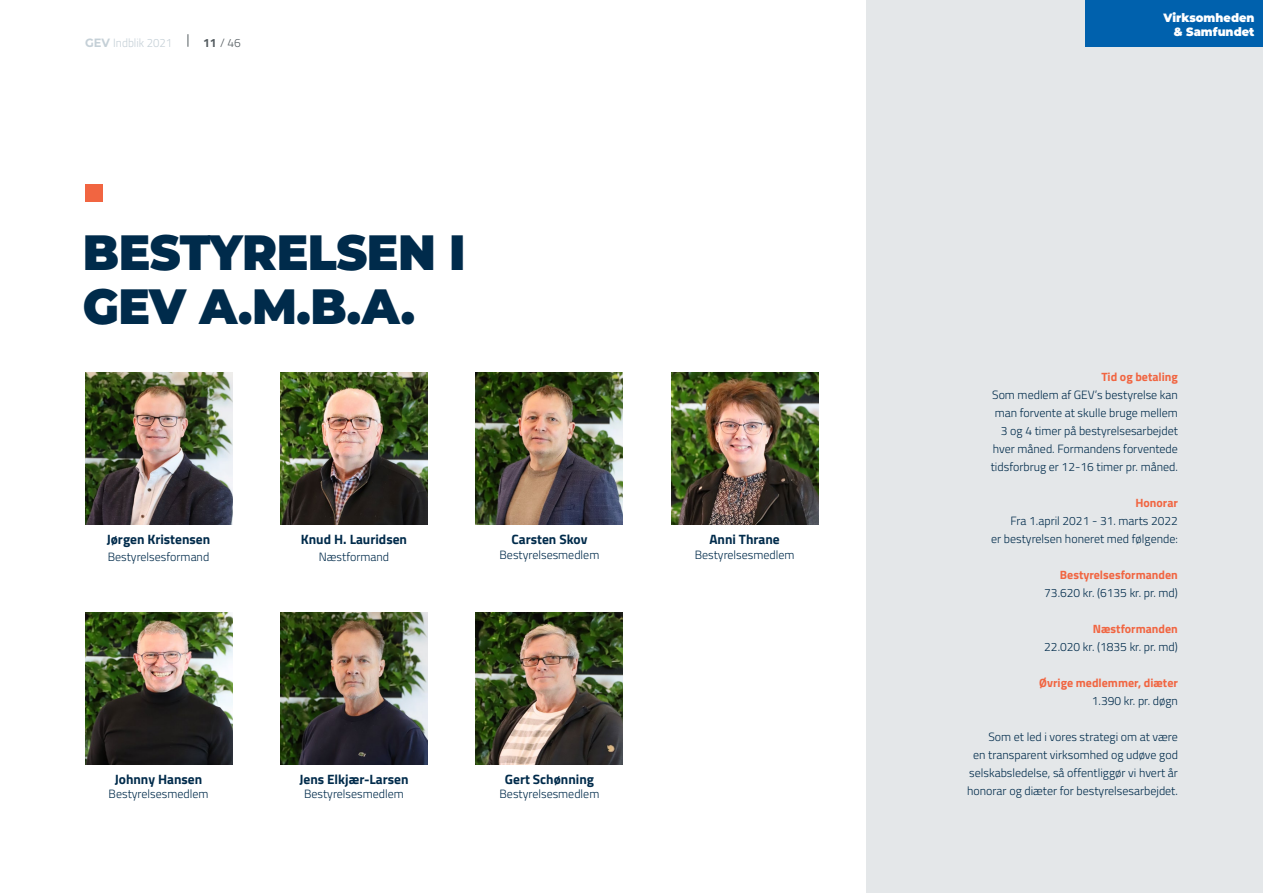
<style>
.page{position:relative;width:1263px;height:893px;background:#fff}
.page>*{position:absolute;margin:0;border:0;box-sizing:border-box;transform-origin:0 0}
.t1{font:900 49.5px/54px "Montserrat";letter-spacing:-.01em;color:#002b4b;scale:.95 1}
.t2{font:700 13.5px "Titillium Web";color:#002b4b}
.t3{font:300 12px/18px "Titillium Web";color:#002b4b;text-align:right}
.t4{font:700 12px "Titillium Web";color:#f16541}
.t5{font:900 12px/14.4px "Montserrat";color:#fff;text-align:right;scale:.95 1}
.t6{font:300 12px "Titillium Web";color:#c5d0d7;scale:.95 1}
.t7{font:300 12px "Titillium Web";color:#555d61}
.s1{font-family:"Montserrat";font-weight:700}
.s2{font-weight:700}
</style>
<div class="page">
<div style="left:85px;top:185px;width:18px;height:17px;background:#f16541"></div>
<div style="left:867px;top:0;width:396px;height:893px;background:#e4e7e9"></div>
<img style="left:85px;top:373px;width:147px;height:152px">
<img style="left:280px;top:373px;width:147px;height:152px">
<img style="left:476px;top:373px;width:147px;height:152px">
<img style="left:671px;top:373px;width:147px;height:152px">
<img style="left:85px;top:612px;width:147px;height:152px">
<img style="left:280px;top:612px;width:147px;height:152px">
<img style="left:476px;top:612px;width:147px;height:152px">
<svg style="left:188px;top:34px;width:1px;height:13px"></svg>
<div style="left:1086px;top:0;width:177px;height:47px;background:#0061ad"></div>
<p class="t6" style="left:85px;top:34px;width:93px"><span class="s1">GEV</span> Indblik 2021</p>
<p class="t7" style="left:203px;top:34px;width:39px"><span class="s2">11</span> / 46</p>
<h1 class="t1" style="left:83px;top:223px;width:404px">BESTYRELSEN I<br>GEV A.M.B.A.</h1>
<p class="t2" style="left:107px;top:529px;width:105px">Jørgen Kristensen</p>
<p class="t3" style="left:108px;top:547px;width:103px">Bestyrelsesformand</p>
<p class="t2" style="left:301px;top:529px;width:108px">Knud H. Lauridsen</p>
<p class="t3" style="left:319px;top:547px;width:72px">Næstformand</p>
<p class="t2" style="left:511px;top:529px;width:77px">Carsten Skov</p>
<p class="t3" style="left:500px;top:545px;width:101px">Bestyrelsesmedlem</p>
<p class="t2" style="left:115px;top:769px;width:89px">Johnny Hansen</p>
<p class="t3" style="left:109px;top:784px;width:101px">Bestyrelsesmedlem</p>
<p class="t2" style="left:299px;top:768px;width:111px">Jens Elkjær-Larsen</p>
<p class="t3" style="left:304px;top:784px;width:101px">Bestyrelsesmedlem</p>
<p class="t2" style="left:505px;top:768px;width:91px">Gert Schønning</p>
<p class="t3" style="left:500px;top:784px;width:101px">Bestyrelsesmedlem</p>
<p class="t2" style="left:709px;top:529px;width:72px">Anni Thrane</p>
<p class="t3" style="left:695px;top:545px;width:101px">Bestyrelsesmedlem</p>
<p class="t5" style="left:1163px;top:10px;width:97px">Virksomheden &amp; Samfundet</p>
<p class="t4" style="left:1101px;top:368px;width:78px">Tid og betaling</p>
<p class="t3" style="left:991px;top:386px;width:189px">Som medlem af GEV’s bestyrelse kan man forvente at skulle bruge mellem 3 og 4 timer på bestyrelsesarbejdet hver måned. Formandens forventede tidsforbrug er 12-16 timer pr. måned.</p>
<p class="t4" style="left:1135px;top:494px;width:44px">Honorar</p>
<p class="t3" style="left:991px;top:512px;width:188px">Fra 1.april 2021 - 31. marts 2022<br>er bestyrelsen honeret med følgende:</p>
<p class="t4" style="left:1060px;top:566px;width:119px">Bestyrelsesformanden</p>
<p class="t3" style="left:1044px;top:584px;width:135px">73.620 kr. (6135 kr. pr. md)</p>
<p class="t4" style="left:1093px;top:620px;width:87px">Næstformanden</p>
<p class="t3" style="left:1044px;top:638px;width:135px">22.020 kr. (1835 kr. pr. md)</p>
<p class="t4" style="left:1039px;top:674px;width:140px">Øvrige medlemmer, diæter</p>
<p class="t3" style="left:1092px;top:692px;width:88px">1.390 kr. pr. døgn</p>
<p class="t3" style="left:967px;top:728px;width:212px">Som et led i vores strategi om at være<br>en transparent virksomhed og udøve god selskabsledelse, så offentliggør vi hvert år honorar og diæter for bestyrelsesarbejdet.</p>
</div>
